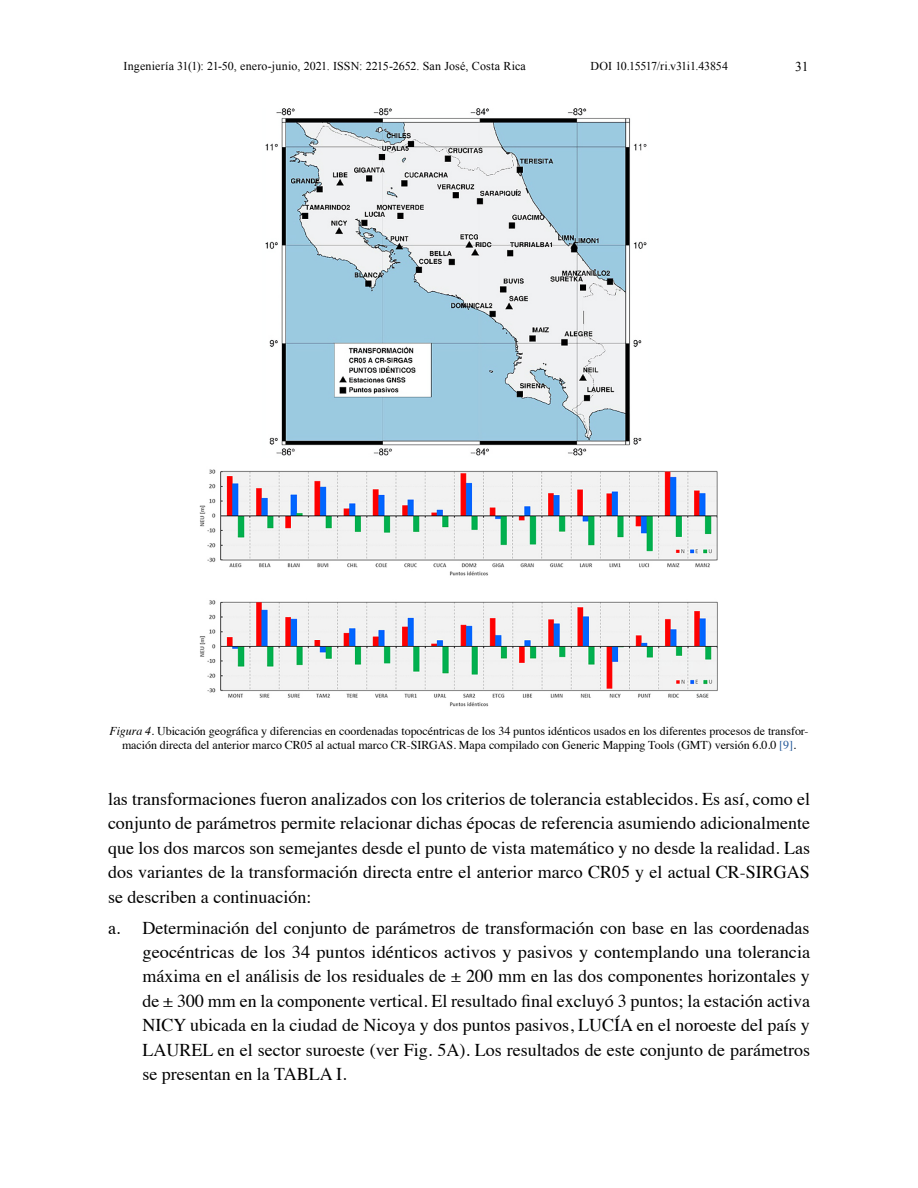
<style>
.page{position:relative;width:918px;height:1188px;background:#fff}
.page>*{position:absolute;margin:0;border:0;box-sizing:border-box;transform-origin:0 0}
.t1{font:18px/24.5px "Times";color:#000;text-align:justify}
.t2{font:13.5px "Times New Roman";color:#000}
.t3{font:12px/14.9px "Times";letter-spacing:-.005em;color:#000;text-align:center}
.t4{font:12px "Times New Roman";letter-spacing:.005em;color:#000}
.t5{font:12px "Times New Roman";letter-spacing:-.025em;color:#000}
.s1{font-style:italic}
.s2{color:#275b9b}
</style>
<div class="page">
<img style="left:199px;top:108px;width:519px;height:599px">
<p class="t4" style="left:124px;top:58px;width:404px">Ingeniería 31(1): 21-50, enero-junio, 2021. ISSN: 2215-2652. San José, Costa Rica</p>
<p class="t5" style="left:591px;top:58px;width:139px">DOI 10.15517/ri.v31i1.43854</p>
<p class="t2" style="left:795px;top:57px;width:15px">31</p>
<p class="t3" style="left:109px;top:722px;width:701px"><span class="s1">Figura 4.</span> Ubicación geográfica y diferencias en coordenadas topocéntricas de los 34 puntos idénticos usados en los diferentes procesos de transfor&shy;mación directa del anterior marco CR05 al actual marco CR-SIRGAS. Mapa compilado con Generic Mapping Tools (GMT) versión 6.0.0 <span class="s2">[9]</span>.</p>
<p class="t1" style="left:108px;top:785px;width:704px">las transformaciones fueron analizados con los criterios de tolerancia establecidos. Es así, como el conjunto de parámetros permite relacionar dichas épocas de referencia asumiendo adicionalmente que los dos marcos son semejantes desde el punto de vista matemático y no desde la realidad. Las dos variantes de la transformación directa entre el anterior marco CR05 y el actual CR-SIRGAS se describen a continuación:</p>
<p class="t1" style="left:142px;top:914px;width:669px;text-indent:-34px">a. Determinación del conjunto de parámetros de transformación con base en las coordenadas geocéntricas de los 34 puntos idénticos activos y pasivos y contemplando una tolerancia máxima en el análisis de los residuales de ± 200 mm en las dos componentes horizontales y de ± 300 mm en la componente vertical. El resultado final excluyó 3 puntos; la estación activa NICY ubicada en la ciudad de Nicoya y dos puntos pasivos, LUCÍA en el noroeste del país y LAUREL en el sector suroeste (ver Fig. 5A). Los resultados de este conjunto de parámetros se presentan en la TABLA I.</p>
</div>
